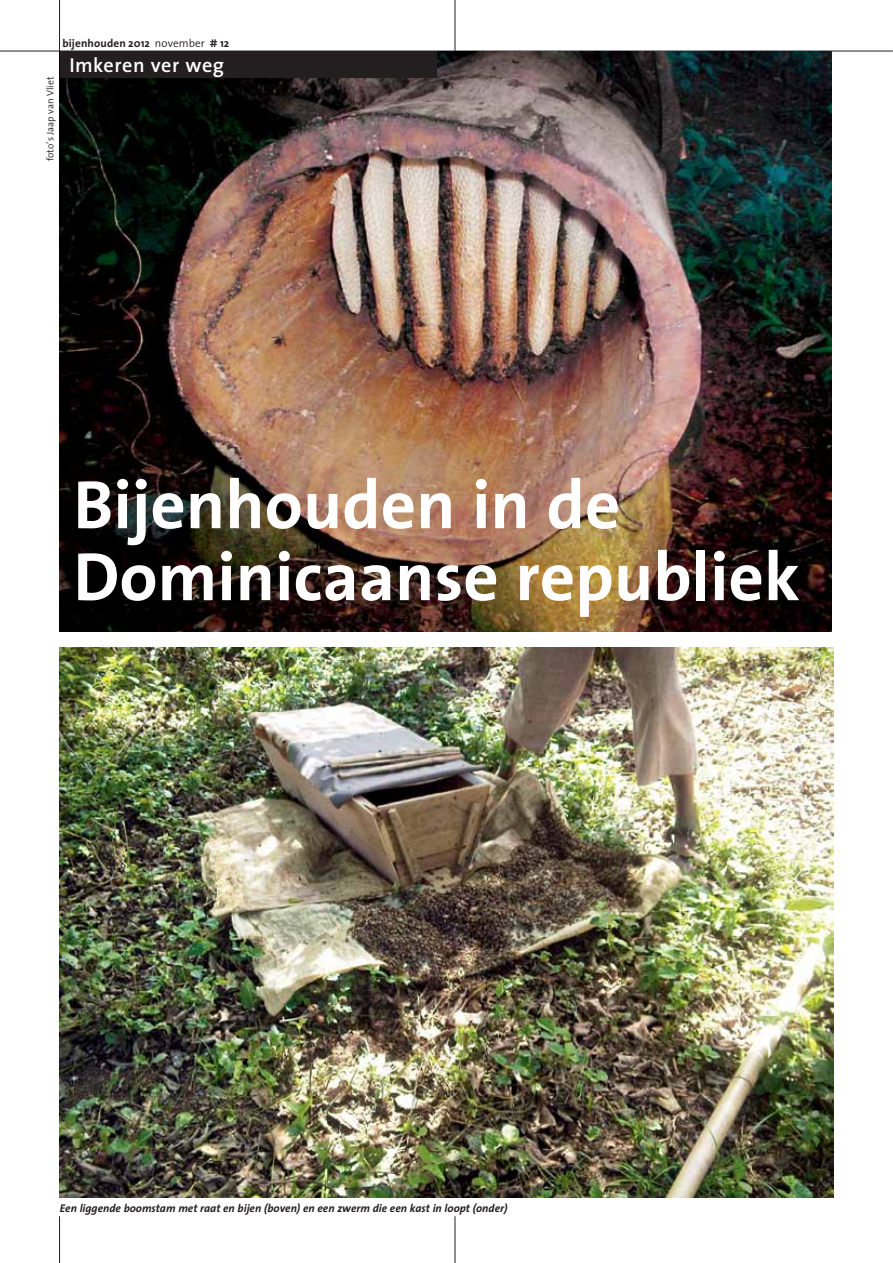
<style>
.page{position:relative;width:893px;height:1263px;background:#fff}
.page>*{position:absolute;margin:0;border:0;box-sizing:border-box;transform-origin:0 0}
.t1{font:700 69px/72px "The Sans";color:#fff}
.t2{font:600 20.25px "The Sans";letter-spacing:.025em;color:#fff}
.t3{font:italic 700 11.25px "The Sans";color:#231f20}
.t4{font:700 11.25px "The Sans";letter-spacing:.01em;color:#231f20}
.t5{font:300 9.75px "The Sans";color:#231f20}
.s1{font-weight:300}
</style>
<div class="page">
<hr style="left:0;top:51px;width:893px;height:1px;background:#231f20">
<hr style="left:59px;top:0;width:1px;height:51px;background:#231f20">
<hr style="left:455px;top:0;width:1px;height:51px;background:#231f20">
<hr style="left:59px;top:1216px;width:1px;height:47px;background:#231f20">
<hr style="left:455px;top:1216px;width:1px;height:47px;background:#231f20">
<img style="left:59px;top:51px;width:773px;height:580px">
<div style="left:60px;top:51px;width:376px;height:27px;background:#231f20"></div>
<img style="left:60px;top:647px;width:774px;height:550px">
<p class="t4" style="left:63px;top:33px;width:168px">bijenhouden 2012 <span class="s1">november</span> # 12</p>
<h2 class="t2" style="left:69px;top:48px;width:156px">Imkeren ver weg</h2>
<p class="t5" style="left:42px;top:161px;width:86px;rotate:-90deg">foto’s Jaap van Vliet</p>
<h1 class="t1" style="left:73px;top:467px;width:728px">Bijenhouden in de<br>Dominicaanse republiek</h1>
<p class="t3" style="left:60px;top:1198px;width:449px">Een liggende boomstam met raat en bijen (boven) en een zwerm die een kast in loopt (onder)</p>
</div>
